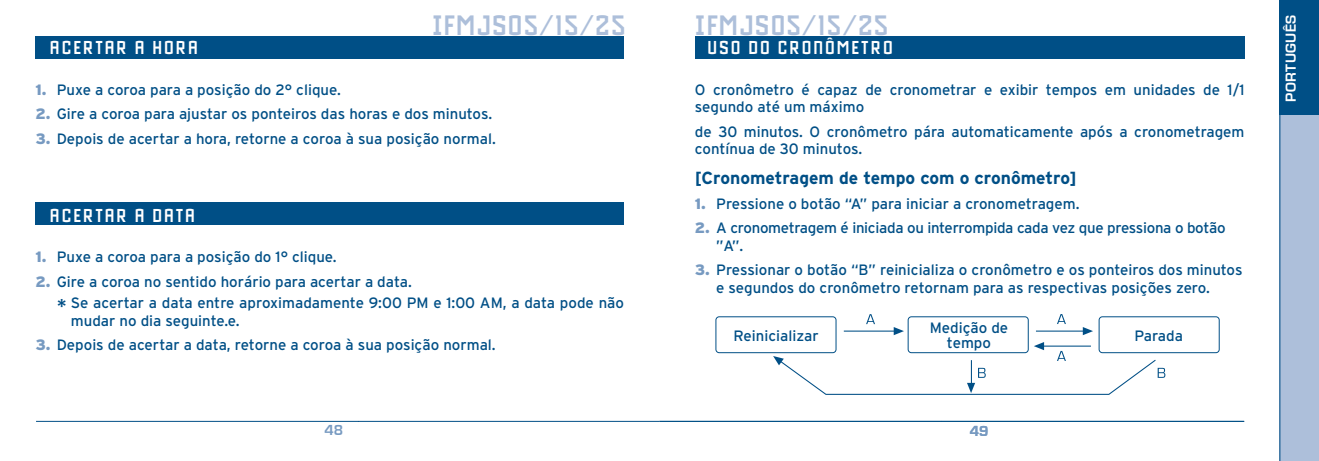
<style>
.page{position:relative;width:1319px;height:461px;background:#fff}
.page>*{position:absolute;margin:0;border:0;box-sizing:border-box;transform-origin:0 0}
.t1{font:700 30px "Drukpa";letter-spacing:.04em;color:#adbfda}
.t2{font:700 20px "Drukpa";letter-spacing:.1em;color:#fff}
.t3{font:700 17.5px "Interstate";color:#004f86}
.t4{font:15px/17.5px "Interstate";color:#004f86}
.t5{font:15px/17.5px "Interstate";letter-spacing:-.02em;color:#004f86}
.t6{font:700 15px "Eurostile";letter-spacing:.025em;color:#fff}
.t7{font:700 15px "Eurostile";color:#779ac1}
.s1{font-weight:900;color:#779ac1}
.s2{font-size:20px}
</style>
<div class="page">
<svg style="left:715px;top:314px;width:504px;height:81px"></svg>
<hr style="left:359px;top:421px;width:300px;height:1px;background:#004f86">
<hr style="left:36px;top:421px;width:323px;height:1px;background:#004f86">
<div style="left:35px;top:36px;width:589px;height:22px;background:#004f86"></div>
<div style="left:1278px;top:0;width:40px;height:461px;background:#adbfda"></div>
<div style="left:1278px;top:0;width:40px;height:115px;background:#004f86"></div>
<div style="left:694px;top:36px;width:550px;height:22px;background:#004f86"></div>
<hr style="left:659px;top:421px;width:282px;height:1px;background:#004f86">
<hr style="left:941px;top:421px;width:302px;height:1px;background:#004f86">
<hr style="left:1279px;top:0;width:1px;height:461px;background:#004f86">
<div style="left:35px;top:202px;width:589px;height:23px;background:#004f86"></div>
<h1 class="t1" style="left:432px;top:9px;width:195px">IFMJS05/15/25</h1>
<h1 class="t1" style="left:694px;top:9px;width:195px">IFMJS05/15/25</h1>
<h2 class="t2" style="left:50px;top:37px;width:149px">ACERTAR A HORA</h2>
<h2 class="t2" style="left:707px;top:37px;width:187px">USO DO CRONÔMETRO</h2>
<p class="t4" style="left:694px;top:81px;width:551px">O cronômetro é capaz de cronometrar e exibir tempos em unidades de 1/1 segundo até um máximo</p>
<p class="t4" style="left:694px;top:123px;width:551px">de 30 minutos. O cronômetro pára automaticamente após a cronometragem contínua de 30 minutos.</p>
<p class="t3" style="left:694px;top:168px;width:383px">[Cronometragem de tempo com o cronômetro]</p>
<p class="t4" style="left:694px;top:194px;width:386px"><span class="s1">1.</span> Pressione o botão “A” para iniciar a cronometragem.</p>
<p class="t5" style="left:716px;top:219px;width:511px;text-indent:-21px"><span class="s1">2.</span> A cronometragem é iniciada ou interrompida cada vez que pressiona o botão ”A”.</p>
<p class="t4" style="left:716px;top:261px;width:527px;text-indent:-21px"><span class="s1">3.</span> Pressionar o botão “B” reinicializa o cronômetro e os ponteiros dos minutos e segundos do cronômetro retornam para as respectivas posições zero.</p>
<p class="t4" style="left:733px;top:326px;width:87px">Reinicializar</p>
<p class="t4" style="left:1134px;top:326px;width:50px">Parada</p>
<p class="t4" style="left:35px;top:81px;width:307px"><span class="s1">1.</span> Puxe a coroa para a posição do 2° clique.</p>
<p class="t4" style="left:35px;top:105px;width:458px"><span class="s1">2.</span> Gire a coroa para ajustar os ponteiros das horas e dos minutos.</p>
<p class="t4" style="left:35px;top:130px;width:462px"><span class="s1">3.</span> Depois de acertar a hora, retorne a coroa à sua posição normal.</p>
<h2 class="t2" style="left:50px;top:205px;width:146px">ACERTAR A DATA</h2>
<p class="t4" style="left:35px;top:248px;width:303px"><span class="s1">1.</span> Puxe a coroa para a posição do 1° clique.</p>
<p class="t4" style="left:57px;top:271px;width:568px;line-height:21px;text-indent:-21px"><span class="s1">2.</span> Gire a coroa no sentido horário para acertar a data.<br><span class="s2">*</span> Se acertar a data entre aproximadamente 9:00 PM e 1:00 AM, a data pode não</p>
<p class="t4" style="left:71px;top:311px;width:170px">mudar no dia seguinte.e.</p>
<p class="t4" style="left:35px;top:336px;width:461px"><span class="s1">3.</span> Depois de acertar a data, retorne a coroa à sua posição normal.</p>
<p class="t4" style="left:929px;top:320px;width:80px;line-height:15px;text-align:center">Medição de tempo</p>
<p class="t7" style="left:324px;top:422px;width:20px">48</p>
<p class="t7" style="left:969px;top:422px;width:20px">49</p>
<p class="t6" style="left:1282px;top:101px;width:88px;rotate:-90deg">PORTUGUÊS</p>
</div>
